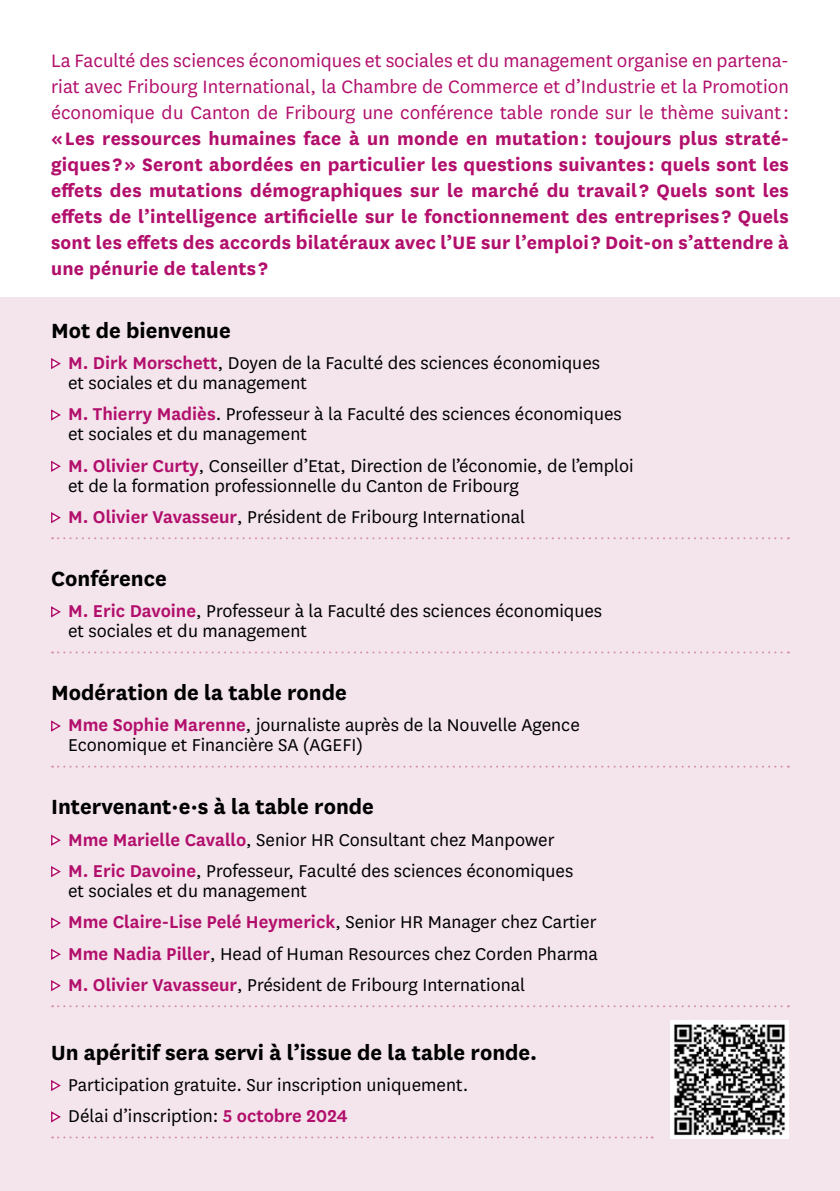
<style>
.page{position:relative;width:840px;height:1191px;background:#fff}
.page>*{position:absolute;margin:0;border:0;box-sizing:border-box;transform-origin:0 0}
.t1{font:700 24px "National Uni Fr";color:#000}
.t2{font:700 21px/26px "National Uni Fr";letter-spacing:.01em;color:#b20f6c;text-align:justify}
.t3{font:21px/26px "National Uni Fr";color:#b20f6c;text-align:justify}
.t4{font:20px/20px "National Uni Fr";color:#000}
.s1{font-weight:600;color:#b20f6c}
</style>
<div class="page">
<div style="left:0;top:298px;width:839px;height:893px;background:#f4e5ec"></div>
<svg style="left:52px;top:537px;width:736px;height:2px"></svg>
<svg style="left:52px;top:651px;width:736px;height:2px"></svg>
<svg style="left:52px;top:765px;width:736px;height:2px"></svg>
<svg style="left:52px;top:1005px;width:736px;height:2px"></svg>
<svg style="left:52px;top:1136px;width:600px;height:2px"></svg>
<svg style="left:51px;top:358px;width:10px;height:12px"></svg>
<svg style="left:51px;top:409px;width:10px;height:12px"></svg>
<svg style="left:51px;top:460px;width:10px;height:12px"></svg>
<svg style="left:51px;top:512px;width:10px;height:12px"></svg>
<svg style="left:51px;top:606px;width:10px;height:12px"></svg>
<svg style="left:51px;top:720px;width:10px;height:12px"></svg>
<svg style="left:51px;top:834px;width:10px;height:12px"></svg>
<svg style="left:51px;top:866px;width:10px;height:12px"></svg>
<svg style="left:51px;top:917px;width:10px;height:12px"></svg>
<svg style="left:51px;top:948px;width:10px;height:12px"></svg>
<svg style="left:51px;top:980px;width:10px;height:12px"></svg>
<svg style="left:51px;top:1080px;width:10px;height:11px"></svg>
<svg style="left:51px;top:1111px;width:10px;height:12px"></svg>
<div style="left:669px;top:1020px;width:119px;height:119px;background:#fff"></div>
<img style="left:674px;top:1024px;width:111px;height:112px">
<p class="t3" style="left:51px;top:46px;width:739px">La Faculté des sciences économiques et sociales et du management organise en partena&shy;riat avec Fribourg International, la Chambre de Commerce et d’Industrie et la Promotion économique du Canton de Fribourg une conférence table ronde sur le thème suivant :</p>
<p class="t2" style="left:51px;top:124px;width:739px">« Les ressources humaines face à un monde en mutation : toujours plus straté&shy;giques ? » Seront abordées en particulier les questions suivantes : quels sont les effets des mutations démographiques sur le marché du travail ? Quels sont les effets de l’intelligence artificielle sur le fonctionnement des entreprises ? Quels sont les effets des accords bilatéraux avec l’UE sur l’emploi ? Doit-on s’attendre à une pénurie de talents ?</p>
<p class="t1" style="left:51px;top:313px;width:181px">Mot de bienvenue</p>
<p class="t4" style="left:68px;top:352px;width:533px"><span class="s1">M. Dirk Morschett</span>, Doyen de la Faculté des sciences économiques et sociales et du management</p>
<p class="t4" style="left:68px;top:403px;width:555px"><span class="s1">M. Thierry Madiès</span>. Professeur à la Faculté des sciences économiques et sociales et du management</p>
<p class="t4" style="left:68px;top:455px;width:566px"><span class="s1">M. Olivier Curty</span>, Conseiller d’Etat, Direction de l’économie, de l’emploi et de la formation professionnelle du Canton de Fribourg</p>
<p class="t4" style="left:68px;top:506px;width:458px"><span class="s1">M. Olivier Vavasseur</span>, Président de Fribourg International</p>
<p class="t1" style="left:51px;top:561px;width:117px">Conférence</p>
<p class="t4" style="left:68px;top:600px;width:535px"><span class="s1">M. Eric Davoine</span>, Professeur à la Faculté des sciences économiques et sociales et du management</p>
<p class="t1" style="left:51px;top:676px;width:297px">Modération de la table ronde</p>
<p class="t4" style="left:68px;top:714px;width:513px"><span class="s1">Mme Sophie Marenne</span>, journaliste auprès de la Nouvelle Agence<br>Economique et Financière SA (AGEFI)</p>
<p class="t1" style="left:51px;top:790px;width:324px">Intervenant·e·s à la table ronde</p>
<p class="t4" style="left:68px;top:823px;width:506px;line-height:31.4px"><span class="s1">Mme Marielle Cavallo</span>, Senior HR Consultant chez Manpower<br><span class="s1">M. Eric Davoine</span>, Professeur, Faculté des sciences économiques</p>
<p class="t4" style="left:68px;top:874px;width:531px;line-height:31.4px">et sociales et du management<br><span class="s1">Mme Claire-Lise Pelé Heymerick</span>, Senior HR Manager chez Cartier <span class="s1">Mme Nadia Piller</span>, Head of Human Resources chez Corden Pharma <span class="s1">M. Olivier Vavasseur</span>, Président de Fribourg International</p>
<p class="t1" style="left:51px;top:1035px;width:487px">Un apéritif sera servi à l’issue de la table ronde.</p>
<p class="t4" style="left:68px;top:1068px;width:402px;line-height:31.4px">Participation gratuite. Sur inscription uniquement.<br>Délai d’inscription: <span class="s1">5 octobre 2024</span></p>
</div>
